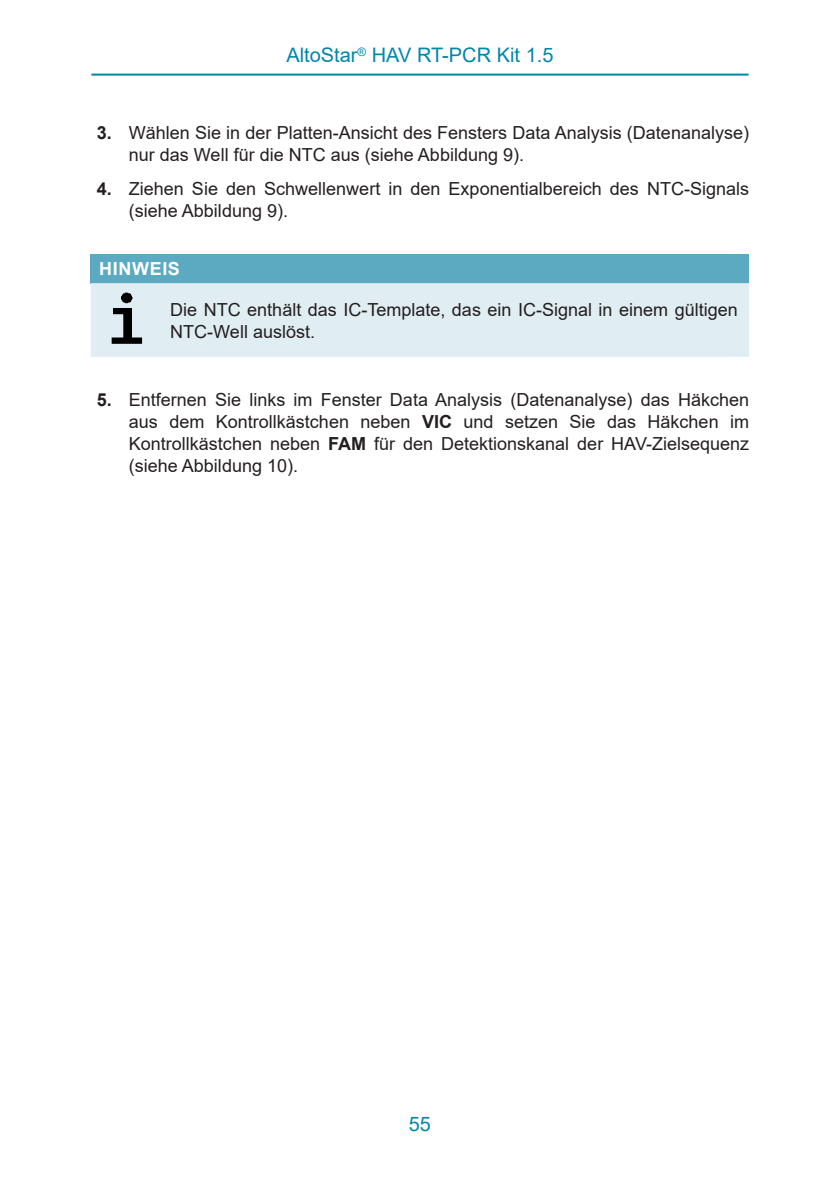
<style>
.page{position:relative;width:840px;height:1191px;background:#fff}
.page>*{position:absolute;margin:0;border:0;box-sizing:border-box;transform-origin:0 0}
.Seitenkopf{font:20px "Arial";color:#0087a6}
.Note_para{font:18px/22px "Arial";color:#231f20}
.Note_Titel{font:700 18px "Arial";letter-spacing:.035em;color:#fff}
.s1{font-weight:700}
</style>
<div class="page">
<hr style="left:91px;top:74px;width:657px;height:2px;background:#0087a6">
<div style="left:91px;top:254px;width:657px;height:29px;background:#5caac2"></div>
<div style="left:91px;top:283px;width:657px;height:74px;background:#e0edf3"></div>
<img style="left:94px;top:289px;width:62px;height:62px">
<p class="Seitenkopf" style="left:286px;top:41px;width:268px">AltoStar<sup>®</sup> HAV RT-PCR Kit 1.5</p>
<p class="Note_para" style="left:129px;top:122px;width:621px;text-indent:-32px"><span class="s1">3.</span> Wählen Sie in der Platten-Ansicht des Fensters Data Analysis (Datenanalyse) nur das Well für die NTC aus (siehe Abbildung 9).</p>
<p class="Note_para" style="left:129px;top:177px;width:621px;text-indent:-32px"><span class="s1">4.</span> Ziehen Sie den Schwellenwert in den Exponentialbereich des NTC-Signals (siehe Abbildung 9).</p>
<p class="Note_Titel" style="left:99px;top:256px;width:82px">HINWEIS</p>
<p class="Note_para" style="left:170px;top:298px;width:568px">Die NTC enthält das IC-Template, das ein IC-Signal in einem gültigen<br>NTC-Well auslöst.</p>
<p class="Note_para" style="left:129px;top:388px;width:621px;text-align:justify;text-indent:-32px"><span class="s1">5.</span> Entfernen Sie links im Fenster Data Analysis (Datenanalyse) das Häkchen aus dem Kontrollkästchen neben <span class="s1">VIC</span> und setzen Sie das Häkchen im Kontrollkästchen neben <span class="s1">FAM</span> für den Detektionskanal der HAV-Zielsequenz (siehe Abbildung 10).</p>
<p class="Seitenkopf" style="left:408px;top:1110px;width:24px">55</p>
</div>
